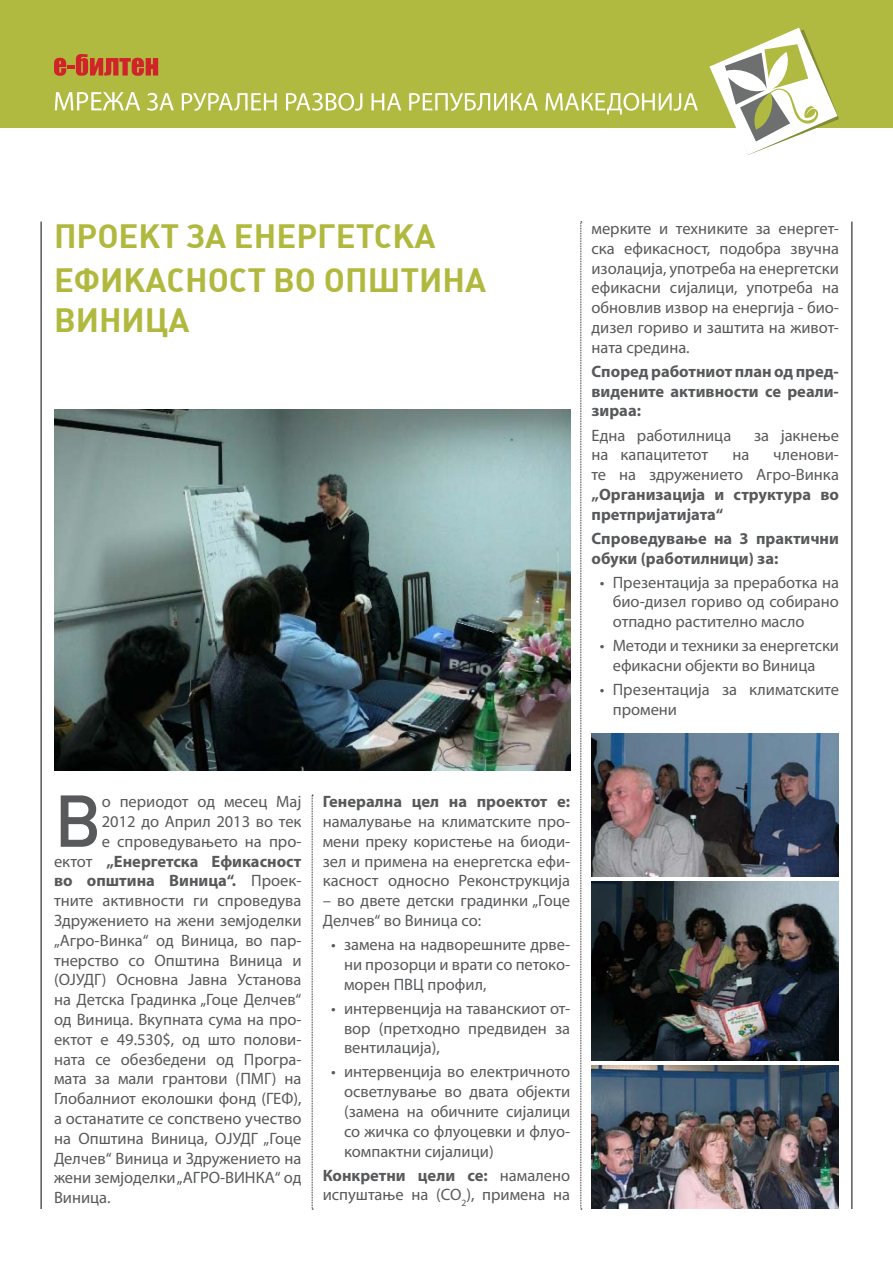
<style>
.page{position:relative;width:893px;height:1263px;background:#fff}
.page>*{position:absolute;margin:0;border:0;box-sizing:border-box;transform-origin:0 0}
.t1{font:500 72.15px "Target";color:#58595b}
.t2{font:700 33px/43.8px "Target";color:#b0b93e}
.t3{font:16.5px/19.8px "Myriad Pro";color:#58595b;text-align:justify}
.t4{font:700 16.5px/19.8px "Myriad Pro";color:#58595b}
.s1{font-weight:400}
.s2{font-weight:700}
</style>
<div class="page">
<div style="left:0;top:0;width:893px;height:128px;background:#b0ba40"></div>
<svg style="left:709px;top:28px;width:130px;height:127px"></svg>
<svg style="left:54px;top:54px;width:104px;height:22px"></svg>
<svg style="left:55px;top:92px;width:85px;height:18px"></svg>
<svg style="left:147px;top:93px;width:27px;height:18px"></svg>
<svg style="left:182px;top:93px;width:95px;height:18px"></svg>
<svg style="left:286px;top:93px;width:76px;height:18px"></svg>
<svg style="left:371px;top:93px;width:30px;height:17px"></svg>
<svg style="left:409px;top:93px;width:129px;height:18px"></svg>
<svg style="left:545px;top:93px;width:153px;height:21px"></svg>
<img style="left:54px;top:409px;width:516px;height:362px">
<img style="left:591px;top:881px;width:248px;height:180px">
<img style="left:591px;top:1065px;width:248px;height:143px">
<hr style="left:851px;top:222px;width:2px;height:987px;background:#58595b">
<hr style="left:40px;top:222px;width:2px;height:987px;background:#58595b">
<svg style="left:580px;top:222px;width:2px;height:987px;background:#c4c4c4"></svg>
<svg style="left:312px;top:795px;width:1px;height:414px"></svg>
<img style="left:591px;top:733px;width:247px;height:143px">
<h2 class="t2" style="left:54px;top:214px;width:434px">П роект за енергетска ефикасност во Општина</h2>
<h2 class="t2" style="left:54px;top:298px;width:137px">Виница</h2>
<p class="t3" style="left:591px;top:218px;width:249px">мерките и техниките за енергет&shy;ска ефикасност, подобра звучна изолација, употреба на енергетски ефикасни сијалици, употреба на обновлив извор на енергија - био&shy;дизел гориво и заштита на живот&shy;ната средина.</p>
<p class="t4" style="left:591px;top:361px;width:249px;text-align:justify">Според работниот план од пред&shy;видените активности се реали&shy;зираа:</p>
<p class="t3" style="left:591px;top:425px;width:141px">Една работилница</p>
<p class="t3" style="left:754px;top:425px;width:86px">за јакнење</p>
<p class="t3" style="left:591px;top:445px;width:118px">на капацитетот</p>
<p class="t3" style="left:732px;top:445px;width:18px">на</p>
<p class="t3" style="left:591px;top:445px;width:249px;text-align:right">членови-<br>те на здружението Агро-Винка</p>
<p class="t4" style="left:591px;top:484px;width:249px">„Организација и структура во претпријатијата“</p>
<p class="t4" style="left:591px;top:528px;width:249px">Спроведување на 3 практични обуки (работилници) за:</p>
<p class="t3" style="left:613px;top:572px;width:228px;text-indent:-13px">• Презентација за преработка на био-дизел гориво од собирано отпадно растително масло</p>
<p class="t3" style="left:613px;top:636px;width:228px;text-indent:-13px">• Методи и техники за енергетски ефикасни објекти во Виница</p>
<p class="t3" style="left:613px;top:679px;width:228px;text-indent:-13px">• Презентација за климатските промени</p>
<h1 class="t1" style="left:54px;top:780px;width:49px">В</h1>
<p class="t3" style="left:102px;top:791px;width:201px">о периодот од месец Мај</p>
<p class="t3" style="left:102px;top:811px;width:201px">2012 до Април 2013 во тек</p>
<p class="t3" style="left:102px;top:831px;width:201px">е спроведувањето на про-</p>
<p class="t4" style="left:54px;top:850px;width:249px"><span class="s1">ектот</span> „Енергетска Ефикасност</p>
<p class="t4" style="left:54px;top:870px;width:249px">во општина Виница“. <span class="s1">Проек-</span></p>
<p class="t3" style="left:54px;top:890px;width:249px">тните активности ги спроведува</p>
<p class="t3" style="left:54px;top:910px;width:249px">Здружението на жени земјоделки</p>
<p class="t3" style="left:54px;top:930px;width:249px">„Агро-Винка“ од Виница, во пар-</p>
<p class="t3" style="left:54px;top:950px;width:249px">тнерство со Општина Виница и</p>
<p class="t3" style="left:54px;top:970px;width:249px">(ОЈУДГ) Основна Јавна Установа</p>
<p class="t3" style="left:54px;top:989px;width:249px">на Детска Градинка „Гоце Делчев“</p>
<p class="t3" style="left:54px;top:1009px;width:249px">од Виница. Вкупната сума на про-</p>
<p class="t3" style="left:54px;top:1029px;width:249px">ектот е 49.530$, од што полови-</p>
<p class="t3" style="left:54px;top:1049px;width:249px">ната се обезбедени од Програ-</p>
<p class="t3" style="left:54px;top:1069px;width:249px">мата за мали грантови (ПМГ) на</p>
<p class="t3" style="left:54px;top:1088px;width:249px">Глобалниот еколошки фонд (ГЕФ),</p>
<p class="t3" style="left:54px;top:1108px;width:249px">а останатите се сопствено учество</p>
<p class="t3" style="left:54px;top:1128px;width:249px">на Општина Виница, ОЈУДГ „Гоце</p>
<p class="t3" style="left:54px;top:1148px;width:249px">Делчев“ Виница и Здружението на</p>
<p class="t3" style="left:54px;top:1168px;width:249px">жени земјоделки „АГРО-ВИНКА“ од</p>
<p class="t3" style="left:54px;top:1187px;width:58px">Виница.</p>
<p class="t4" style="left:323px;top:791px;width:249px">Генерална цел на проектот е:</p>
<p class="t3" style="left:323px;top:811px;width:249px">намалување на климатските про&shy;мени преку користење на биоди&shy;зел и примена на енергетска ефи&shy;касност односно Реконструкција</p>
<p class="t3" style="left:323px;top:890px;width:249px">– во двете детски градинки „Гоце<br>Делчев“ во Виница со:</p>
<p class="t3" style="left:344px;top:934px;width:228px;text-indent:-13px">• замена на надворешните дрве&shy;ни прозорци и врати со петоко&shy;морен ПВЦ профил,</p>
<p class="t3" style="left:344px;top:998px;width:228px;text-indent:-13px">• интервенција на таванскиот от&shy;вор (претходно предвиден за вентилација),</p>
<p class="t3" style="left:344px;top:1062px;width:228px;text-indent:-13px">• интервенција во електричното осветлување во двата објекти (замена на обичните сијалици со жичка со флуоцевки и флуо&shy;компактни сијалици)</p>
<p class="t3" style="left:323px;top:1165px;width:249px"><span class="s2">Конкретни цели се:</span> намалено испуштање на (СО<sub>2</sub>), примена на</p>
</div>
